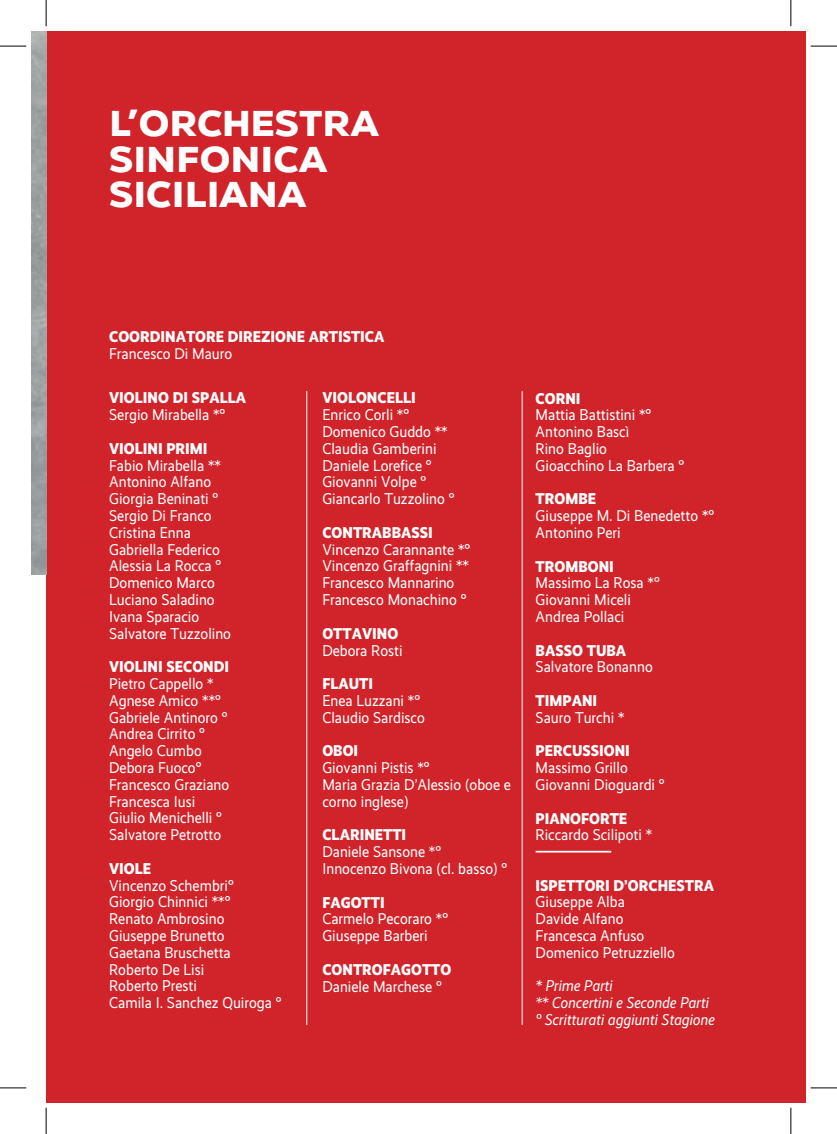
<style>
.page{position:relative;width:837px;height:1134px;background:#fff}
.page>*{position:absolute;margin:0;border:0;box-sizing:border-box;transform-origin:0 0}
.t1{font:900 36.75px/35.5px "Object";color:#fff}
.t2{font:15.75px/16.8px "Realist Narrow";color:#fff}
.t3{font:800 15.75px "Realist Narrow";color:#fff}
.t4{font:italic 15.75px/16.8px "Realist Narrow";color:#fff}
</style>
<div class="page">
<div style="left:46px;top:31px;width:759px;height:1072px;background:#d1232a"></div>
<hr style="left:535px;top:851px;width:76px;height:1px;background:#fff">
<hr style="left:306px;top:391px;width:1px;height:634px;background:#fff">
<hr style="left:521px;top:391px;width:1px;height:634px;background:#fff">
<svg style="left:0;top:46px;width:26px;height:1px"></svg>
<svg style="left:810px;top:46px;width:26px;height:1px"></svg>
<svg style="left:0;top:1088px;width:26px;height:1px"></svg>
<svg style="left:810px;top:1088px;width:26px;height:1px"></svg>
<svg style="left:46px;top:0;width:1px;height:26px"></svg>
<svg style="left:46px;top:1108px;width:1px;height:26px"></svg>
<svg style="left:790px;top:0;width:1px;height:26px"></svg>
<svg style="left:790px;top:1108px;width:1px;height:26px"></svg>
<h1 class="t1" style="left:109px;top:103px;width:271px">L’ORCHESTRA<br>SINFONICA<br>SICILIANA</h1>
<p class="t3" style="left:109px;top:327px;width:277px">COORDINATORE DIREZIONE ARTISTICA</p>
<p class="t2" style="left:109px;top:345px;width:125px">Francesco Di Mauro</p>
<p class="t3" style="left:109px;top:389px;width:138px">VIOLINO DI SPALLA</p>
<p class="t2" style="left:109px;top:406px;width:117px">Sergio Mirabella *°</p>
<p class="t3" style="left:109px;top:439px;width:100px">VIOLINI PRIMI</p>
<p class="t2" style="left:109px;top:457px;width:123px">Fabio Mirabella **<br>Antonino Alfano<br>Giorgia Beninati °<br>Sergio Di Franco<br>Cristina Enna<br>Gabriella Federico<br>Alessia La Rocca °<br>Domenico Marco<br>Luciano Saladino<br>Ivana Sparacio<br>Salvatore Tuzzolino</p>
<p class="t3" style="left:109px;top:657px;width:121px">VIOLINI SECONDI</p>
<p class="t2" style="left:109px;top:675px;width:122px">Pietro Cappello *<br>Agnese Amico **°<br>Gabriele Antinoro °<br>Andrea Cirrito °<br>Angelo Cumbo<br>Debora Fuoco°<br>Francesco Graziano<br>Francesca Iusi<br>Giulio Menichelli °<br>Salvatore Petrotto</p>
<p class="t3" style="left:109px;top:859px;width:43px">VIOLE</p>
<p class="t2" style="left:109px;top:877px;width:174px">Vincenzo Schembri°<br>Giorgio Chinnici **°<br>Renato Ambrosino<br>Giuseppe Brunetto<br>Gaetana Bruschetta<br>Roberto De Lisi<br>Roberto Presti<br>Camila I. Sanchez Quiroga °</p>
<p class="t3" style="left:322px;top:389px;width:95px">VIOLONCELLI</p>
<p class="t2" style="left:322px;top:407px;width:133px">Enrico Corli *°<br>Domenico Guddo **<br>Claudia Gamberini<br>Daniele Lorefice °<br>Giovanni Volpe °<br>Giancarlo Tuzzolino °</p>
<p class="t3" style="left:322px;top:523px;width:112px">CONTRABBASSI</p>
<p class="t2" style="left:322px;top:541px;width:149px">Vincenzo Carannante *°<br>Vincenzo Graffagnini **<br>Francesco Mannarino<br>Francesco Monachino °</p>
<p class="t3" style="left:322px;top:624px;width:77px">OTTAVINO</p>
<p class="t2" style="left:322px;top:642px;width:82px">Debora Rosti</p>
<p class="t3" style="left:322px;top:674px;width:52px">FLAUTI</p>
<p class="t2" style="left:322px;top:692px;width:104px">Enea Luzzani *°<br>Claudio Sardisco</p>
<p class="t3" style="left:322px;top:742px;width:37px">OBOI</p>
<p class="t2" style="left:322px;top:759px;width:190px">Giovanni Pistis *°<br>Maria Grazia D’Alessio (oboe e corno inglese)</p>
<p class="t3" style="left:322px;top:826px;width:85px">CLARINETTI</p>
<p class="t2" style="left:322px;top:843px;width:186px">Daniele Sansone *°<br>Innocenzo Bivona (cl. basso) °</p>
<p class="t3" style="left:322px;top:893px;width:64px">FAGOTTI</p>
<p class="t2" style="left:322px;top:911px;width:127px">Carmelo Pecoraro *°<br>Giuseppe Barberi</p>
<p class="t3" style="left:322px;top:960px;width:130px">CONTROFAGOTTO</p>
<p class="t2" style="left:322px;top:978px;width:121px">Daniele Marchese °</p>
<p class="t3" style="left:535px;top:389px;width:46px">CORNI</p>
<p class="t2" style="left:535px;top:407px;width:150px">Mattia Battistini *°<br>Antonino Bascì<br>Rino Baglio<br>Gioacchino La Barbera °</p>
<p class="t3" style="left:535px;top:490px;width:62px">TROMBE</p>
<p class="t2" style="left:535px;top:507px;width:180px">Giuseppe M. Di Benedetto *°<br>Antonino Peri</p>
<p class="t3" style="left:535px;top:557px;width:80px">TROMBONI</p>
<p class="t2" style="left:535px;top:575px;width:125px">Massimo La Rosa *°<br>Giovanni Miceli<br>Andrea Pollaci</p>
<p class="t3" style="left:535px;top:641px;width:92px">BASSO TUBA</p>
<p class="t2" style="left:535px;top:659px;width:119px">Salvatore Bonanno</p>
<p class="t3" style="left:535px;top:691px;width:63px">TIMPANI</p>
<p class="t2" style="left:535px;top:709px;width:90px">Sauro Turchi *</p>
<p class="t3" style="left:535px;top:742px;width:96px">PERCUSSIONI</p>
<p class="t2" style="left:535px;top:759px;width:130px">Massimo Grillo<br>Giovanni Dioguardi °</p>
<p class="t3" style="left:535px;top:809px;width:93px">PIANOFORTE</p>
<p class="t2" style="left:535px;top:827px;width:118px">Riccardo Scilipoti *</p>
<p class="t3" style="left:535px;top:876px;width:180px">ISPETTORI D’ORCHESTRA</p>
<p class="t2" style="left:535px;top:894px;width:141px">Giuseppe Alba<br>Davide Alfano<br>Francesca Anfuso<br>Domenico Petruzziello</p>
<p class="t4" style="left:535px;top:978px;width:180px">* Prime Parti<br>** Concertini e Seconde Parti ° Scritturati aggiunti Stagione</p>
</div>
